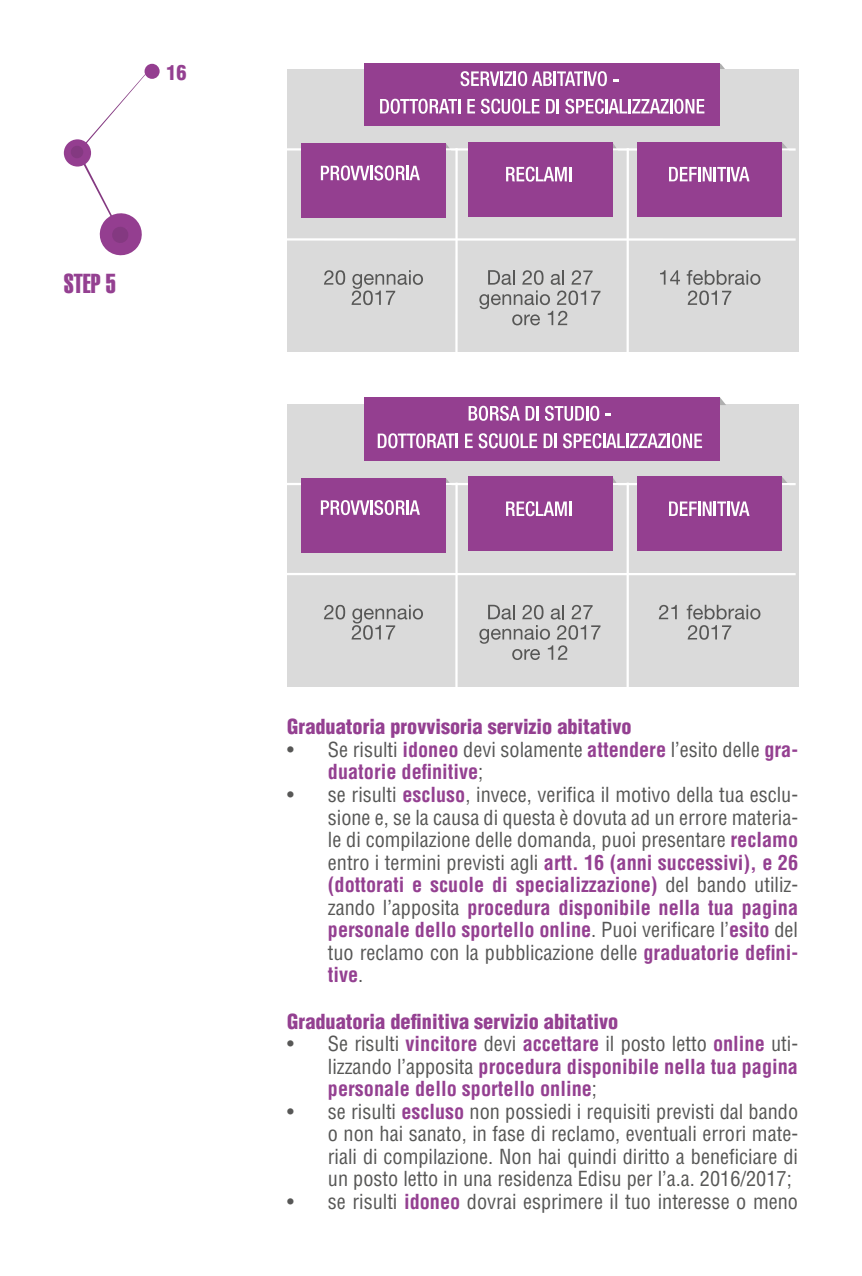
<style>
.page{position:relative;width:862px;height:1276px;background:#fff}
.page>*{position:absolute;margin:0;border:0;box-sizing:border-box;transform-origin:0 0}
.t1{font:27px "Helvetica Extra Compressed";color:#944091}
.t2{font:condensed 20.25px/22.5px "Helvetica";color:#575756;text-align:justify}
.t3{font:700 condensed 20.25px/22.5px "Helvetica";color:#944091}
.t4{font:900 condensed 20.25px "Helvetica";color:#944091}
.s1{font-weight:400;color:#575756}
.s2{font-weight:700;color:#944091}
</style>
<div class="page">
<svg style="left:719px;top:64px;width:6px;height:6px"></svg>
<div style="left:287px;top:70px;width:510px;height:282px;background:#dadada"></div>
<svg style="left:445px;top:143px;width:4px;height:5px"></svg>
<hr style="left:626px;top:148px;width:2px;height:207px;background:#fff">
<hr style="left:455px;top:148px;width:2px;height:207px;background:#fff">
<svg style="left:612px;top:142px;width:4px;height:6px"></svg>
<svg style="left:781px;top:142px;width:6px;height:6px"></svg>
<hr style="left:287px;top:238px;width:508px;height:3px;background:#fff">
<div style="left:364px;top:64px;width:355px;height:62px;background:#943f90"></div>
<svg style="left:460px;top:71px;width:146px;height:15px"></svg>
<svg style="left:380px;top:99px;width:80px;height:15px"></svg>
<svg style="left:467px;top:99px;width:72px;height:15px"></svg>
<svg style="left:546px;top:99px;width:12px;height:14px"></svg>
<svg style="left:565px;top:99px;width:103px;height:15px"></svg>
<hr style="left:669px;top:99px;width:3px;height:14px;background:#fff">
<svg style="left:674px;top:99px;width:30px;height:15px"></svg>
<hr style="left:287px;top:148px;width:508px;height:3px;background:#fff">
<div style="left:301px;top:143px;width:144px;height:75px;background:#943f90"></div>
<svg style="left:321px;top:165px;width:98px;height:15px"></svg>
<div style="left:467px;top:142px;width:145px;height:74px;background:#943f90"></div>
<svg style="left:506px;top:167px;width:60px;height:15px"></svg>
<hr style="left:568px;top:167px;width:3px;height:14px;background:#fff">
<div style="left:637px;top:142px;width:144px;height:74px;background:#943f90"></div>
<svg style="left:669px;top:167px;width:27px;height:14px"></svg>
<hr style="left:697px;top:167px;width:3px;height:14px;background:#fff">
<svg style="left:702px;top:167px;width:47px;height:14px"></svg>
<svg style="left:324px;top:270px;width:21px;height:15px"></svg>
<svg style="left:351px;top:270px;width:72px;height:35px"></svg>
<svg style="left:479px;top:270px;width:121px;height:55px"></svg>
<svg style="left:660px;top:270px;width:19px;height:15px"></svg>
<svg style="left:686px;top:270px;width:74px;height:35px"></svg>
<div style="left:287px;top:404px;width:510px;height:282px;background:#dadada"></div>
<svg style="left:445px;top:478px;width:5px;height:5px"></svg>
<hr style="left:626px;top:483px;width:2px;height:204px;background:#fff">
<hr style="left:455px;top:483px;width:2px;height:204px;background:#fff">
<svg style="left:612px;top:477px;width:4px;height:6px"></svg>
<svg style="left:781px;top:477px;width:6px;height:6px"></svg>
<hr style="left:287px;top:573px;width:508px;height:2px;background:#fff">
<svg style="left:719px;top:397px;width:6px;height:8px"></svg>
<div style="left:364px;top:397px;width:355px;height:63px;background:#943f90"></div>
<svg style="left:468px;top:406px;width:51px;height:15px"></svg>
<svg style="left:525px;top:406px;width:13px;height:14px"></svg>
<svg style="left:545px;top:406px;width:38px;height:15px"></svg>
<hr style="left:585px;top:406px;width:3px;height:14px;background:#fff">
<svg style="left:590px;top:406px;width:9px;height:15px"></svg>
<svg style="left:377px;top:433px;width:77px;height:15px"></svg>
<hr style="left:455px;top:433px;width:3px;height:15px;background:#fff">
<svg style="left:465px;top:433px;width:7px;height:15px"></svg>
<svg style="left:478px;top:433px;width:59px;height:15px"></svg>
<svg style="left:543px;top:433px;width:13px;height:15px"></svg>
<svg style="left:563px;top:433px;width:138px;height:15px"></svg>
<hr style="left:287px;top:483px;width:508px;height:2px;background:#fff">
<div style="left:301px;top:478px;width:144px;height:74px;background:#943f90"></div>
<svg style="left:321px;top:500px;width:98px;height:15px"></svg>
<div style="left:467px;top:477px;width:145px;height:74px;background:#943f90"></div>
<svg style="left:506px;top:501px;width:60px;height:15px"></svg>
<hr style="left:568px;top:501px;width:3px;height:15px;background:#fff">
<div style="left:637px;top:477px;width:144px;height:74px;background:#943f90"></div>
<svg style="left:669px;top:501px;width:27px;height:15px"></svg>
<hr style="left:697px;top:501px;width:3px;height:15px;background:#fff">
<svg style="left:702px;top:501px;width:47px;height:15px"></svg>
<svg style="left:324px;top:605px;width:21px;height:14px"></svg>
<svg style="left:351px;top:605px;width:72px;height:35px"></svg>
<svg style="left:488px;top:605px;width:26px;height:14px"></svg>
<svg style="left:522px;top:605px;width:21px;height:14px"></svg>
<svg style="left:550px;top:605px;width:13px;height:14px"></svg>
<svg style="left:571px;top:605px;width:21px;height:14px"></svg>
<svg style="left:591px;top:625px;width:9px;height:14px"></svg>
<svg style="left:479px;top:625px;width:106px;height:35px"></svg>
<svg style="left:658px;top:605px;width:18px;height:14px"></svg>
<svg style="left:686px;top:604px;width:74px;height:15px"></svg>
<svg style="left:687px;top:625px;width:44px;height:15px"></svg>
<div style="left:64px;top:139px;width:27px;height:28px;background:#943e90;border-radius:50%"></div>
<div style="left:71px;top:146px;width:12px;height:12px;background:#843981;border-radius:50%"></div>
<svg style="left:77px;top:74px;width:68px;height:182px"></svg>
<div style="left:144px;top:64px;width:15px;height:15px;background:#943e90;border-radius:50%"></div>
<p class="t4" style="left:166px;top:60px;width:22px">16</p>
<h1 class="t1" style="left:64px;top:267px;width:53px">STEP 5</h1>
<p class="t4" style="left:287px;top:714px;width:345px">Graduatoria provvisoria servizio abitativo</p>
<p class="t3" style="left:328px;top:738px;width:471px;text-indent:-40px"><span class="s1">• Se risulti</span> idoneo <span class="s1">devi solamente</span> attendere <span class="s1">l’esito delle</span> gra&shy;duatorie definitive<span class="s1">;</span></p>
<p class="t2" style="left:328px;top:783px;width:471px;text-indent:-40px">• se risulti <span class="s2">escluso</span>, invece, verifica il motivo della tua esclu&shy;sione e, se la causa di questa è dovuta ad un errore materia&shy;le di compilazione delle domanda, puoi presentare <span class="s2">reclamo </span>entro i termini previsti agli <span class="s2">artt. 16 (anni successivi), e 26 (dottorati e scuole di specializzazione)</span> del bando utiliz&shy;zando l’apposita <span class="s2">procedura disponibile nella tua pagina personale dello sportello online</span>. Puoi verificare l’<span class="s2">esito</span> del tuo reclamo con la pubblicazione delle <span class="s2">graduatorie defini&shy;tive</span>.</p>
<p class="t4" style="left:287px;top:1008px;width:332px">Graduatoria definitiva servizio abitativo</p>
<p class="t3" style="left:328px;top:1032px;width:471px;text-align:justify;text-indent:-40px"><span class="s1">• Se risulti</span> vincitore <span class="s1">devi</span> accettare <span class="s1">il posto letto</span> online <span class="s1">uti&shy;lizzando l’apposita</span> procedura disponibile nella tua pagina personale dello sportello online<span class="s1">;</span></p>
<p class="t2" style="left:328px;top:1100px;width:471px;text-indent:-40px">• se risulti <span class="s2">escluso</span> non possiedi i requisiti previsti dal bando o non hai sanato, in fase di reclamo, eventuali errori mate&shy;riali di compilazione. Non hai quindi diritto a beneficiare di un posto letto in una residenza Edisu per l’a.a. 2016/2017;</p>
<p class="t2" style="left:287px;top:1190px;width:512px">• se risulti <span class="s2">idoneo</span> dovrai esprimere il tuo interesse o meno</p>
</div>
